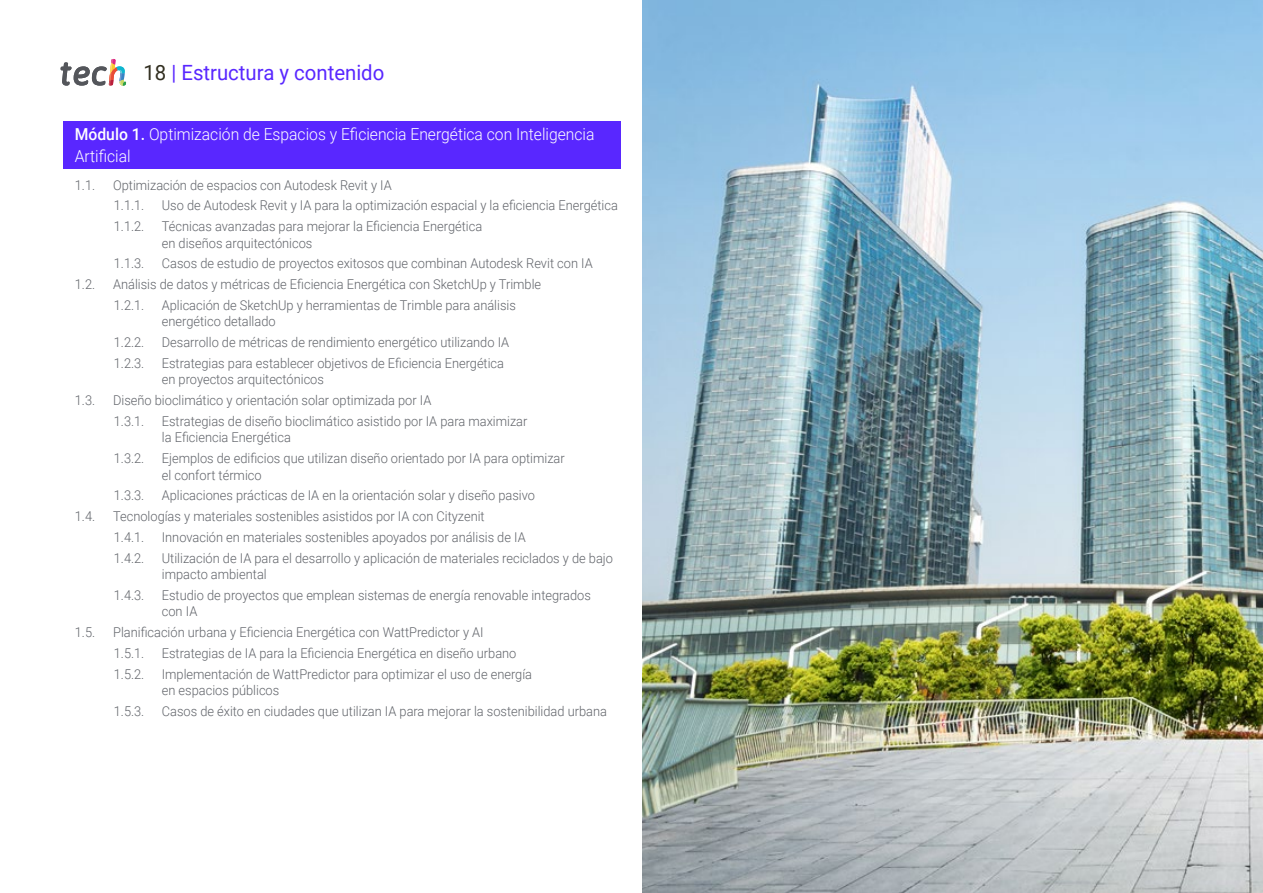
<style>
.page{position:relative;width:1263px;height:893px;background:#fff}
.page>*{position:absolute;margin:0;border:0;box-sizing:border-box;transform-origin:0 0}
.t1{font:21px "Roboto";color:#5927ff}
.t2{font:300 16.5px/22.5px "Roboto";color:#fff;scale:.95 1}
.t3{font:300 13.5px/16.5px "Roboto";color:#61646a;scale:.95 1}
.s1{color:#312e20}
.s2{font-weight:500}
</style>
<div class="page">
<img style="left:642px;top:0;width:621px;height:893px">
<div style="left:64px;top:121px;width:557px;height:48px;background:#5927ff"></div>
<svg style="left:61px;top:59px;width:65px;height:27px"></svg>
<h1 class="t1" style="left:144px;top:57px;width:242px"><span class="s1">18</span> | Estructura y contenido</h1>
<p class="t2" style="left:75px;top:122px;width:548px"><span class="s2">Módulo 1.</span> Optimización de Espacios y Eficiencia Energética con Inteligencia<br>Artificial</p>
<p class="t3" style="left:75px;top:176px;width:23px">1.1.</p>
<p class="t3" style="left:113px;top:174px;width:295px;line-height:20.7px">Optimización de espacios con Autodesk Revit y IA<br>1.1.1.</p>
<p class="t3" style="left:162px;top:197px;width:482px">Uso de Autodesk Revit y IA para la optimización espacial y la eficiencia Energética</p>
<p class="t3" style="left:114px;top:218px;width:34px">1.1.2.</p>
<p class="t3" style="left:162px;top:218px;width:339px">Técnicas avanzadas para mejorar la Eficiencia Energética en diseños arquitectónicos</p>
<p class="t3" style="left:114px;top:255px;width:34px">1.1.3.</p>
<p class="t3" style="left:162px;top:255px;width:455px">Casos de estudio de proyectos exitosos que combinan Autodesk Revit con IA</p>
<p class="t3" style="left:75px;top:276px;width:23px">1.2.</p>
<p class="t3" style="left:113px;top:273px;width:452px;line-height:20.7px">Análisis de datos y métricas de Eficiencia Energética con SketchUp y Trimble<br>1.2.1.</p>
<p class="t3" style="left:162px;top:296px;width:374px">Aplicación de SketchUp y herramientas de Trimble para análisis energético detallado</p>
<p class="t3" style="left:114px;top:334px;width:34px">1.2.2.</p>
<p class="t3" style="left:162px;top:334px;width:367px">Desarrollo de métricas de rendimiento energético utilizando IA</p>
<p class="t3" style="left:114px;top:354px;width:34px">1.2.3.</p>
<p class="t3" style="left:162px;top:354px;width:362px">Estrategias para establecer objetivos de Eficiencia Energética en proyectos arquitectónicos</p>
<p class="t3" style="left:75px;top:392px;width:23px">1.3.</p>
<p class="t3" style="left:113px;top:389px;width:337px;line-height:20.7px">Diseño bioclimático y orientación solar optimizada por IA<br>1.3.1.</p>
<p class="t3" style="left:162px;top:412px;width:386px">Estrategias de diseño bioclimático asistido por IA para maximizar la Eficiencia Energética</p>
<p class="t3" style="left:114px;top:449px;width:34px">1.3.2.</p>
<p class="t3" style="left:162px;top:449px;width:426px">Ejemplos de edificios que utilizan diseño orientado por IA para optimizar el confort térmico</p>
<p class="t3" style="left:114px;top:487px;width:34px">1.3.3.</p>
<p class="t3" style="left:162px;top:487px;width:394px">Aplicaciones prácticas de IA en la orientación solar y diseño pasivo</p>
<p class="t3" style="left:75px;top:507px;width:23px">1.4.</p>
<p class="t3" style="left:113px;top:505px;width:393px;line-height:20.7px">Tecnologías y materiales sostenibles asistidos por IA con Cityzenit<br>1.4.1.</p>
<p class="t3" style="left:162px;top:528px;width:384px">Innovación en materiales sostenibles apoyados por análisis de IA</p>
<p class="t3" style="left:114px;top:549px;width:34px">1.4.2.</p>
<p class="t3" style="left:162px;top:549px;width:476px">Utilización de IA para el desarrollo y aplicación de materiales reciclados y de bajo impacto ambiental</p>
<p class="t3" style="left:114px;top:586px;width:34px">1.4.3.</p>
<p class="t3" style="left:162px;top:586px;width:453px">Estudio de proyectos que emplean sistemas de energía renovable integrados con IA</p>
<p class="t3" style="left:75px;top:623px;width:23px">1.5.</p>
<p class="t3" style="left:113px;top:621px;width:392px;line-height:20.7px">Planificación urbana y Eficiencia Energética con WattPredictor y AI<br>1.5.1.</p>
<p class="t3" style="left:162px;top:644px;width:375px">Estrategias de IA para la Eficiencia Energética en diseño urbano</p>
<p class="t3" style="left:114px;top:665px;width:34px">1.5.2.</p>
<p class="t3" style="left:162px;top:665px;width:391px">Implementación de WattPredictor para optimizar el uso de energía en espacios públicos</p>
<p class="t3" style="left:114px;top:702px;width:34px">1.5.3.</p>
<p class="t3" style="left:162px;top:702px;width:470px">Casos de éxito en ciudades que utilizan IA para mejorar la sostenibilidad urbana</p>
</div>
